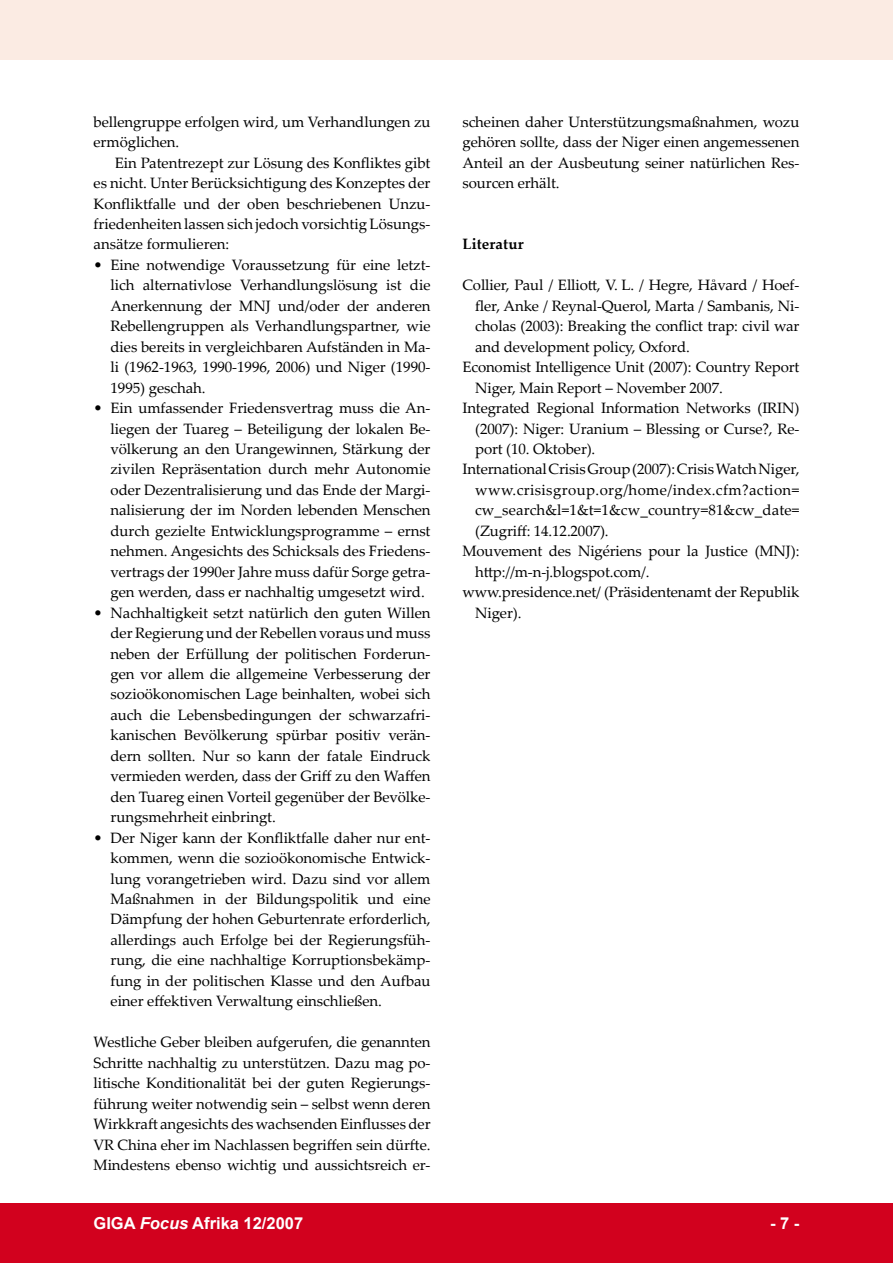
<style>
.page{position:relative;width:893px;height:1263px;background:#fff}
.page>*{position:absolute;margin:0;border:0;box-sizing:border-box;transform-origin:0 0}
.t1{font:700 16.5px "Arial";color:#fff}
.t2{font:15px/20.4px "Palatino Linotype";letter-spacing:-.005em;color:#000;text-align:justify}
.t3{font:15px "Palatino Linotype";letter-spacing:.025em;color:#000}
.t4{font:700 15px "Palatino Linotype";letter-spacing:.01em;color:#000}
.s1{font-style:italic}
</style>
<div class="page">
<div style="left:0;top:1203px;width:893px;height:60px;background:#d2011e"></div>
<div style="left:0;top:0;width:893px;height:60px;background:#fbebe3"></div>
<p class="t2" style="left:94px;top:111px;width:338px">bellengruppe erfolgen wird, um Verhandlungen zu ermöglichen.</p>
<p class="t2" style="left:94px;top:152px;width:338px;text-indent:21px">Ein Patentrezept zur Lösung des Konfliktes gibt es nicht. Unter Berücksichtigung des Konzeptes der Konfliktfalle und der oben beschriebenen Unzu&shy;friedenheiten lassen sich jedoch vorsichtig Lösungs&shy;ansätze formulieren:</p>
<p class="t2" style="left:111px;top:254px;width:322px;text-align:left">Eine notwendige Voraussetzung für eine letzt&shy;lich alternativlose Verhandlungslösung ist die Anerkennung der MNJ und/oder der anderen Rebellengruppen als Verhandlungspartner, wie dies bereits in vergleichbaren Aufständen in Ma&shy;li (1962-1963, 1990-1996, 2006) und Niger (1990- 1995) geschah.<br>Ein umfassender Friedensvertrag muss die An&shy;liegen der Tuareg – Beteiligung der lokalen Be&shy;völkerung an den Urangewinnen, Stärkung der zivilen Repräsentation durch mehr Autonomie oder Dezentralisierung und das Ende der Margi&shy;nalisierung der im Norden lebenden Menschen durch gezielte Entwicklungsprogramme – ernst nehmen. Angesichts des Schicksals des Friedens&shy;vertrags der 1990er Jahre muss dafür Sorge getra&shy;gen werden, dass er nachhaltig umgesetzt wird.<br>Nachhaltigkeit setzt natürlich den guten Willen der Regierung und der Rebellen voraus und muss neben der Erfüllung der politischen Forderun&shy;gen vor allem die allgemeine Verbesserung der sozioökonomischen Lage beinhalten, wobei sich auch die Lebensbedingungen der schwarzafri&shy;kanischen Bevölkerung spürbar positiv verän&shy;dern sollten. Nur so kann der fatale Eindruck vermieden werden, dass der Griff zu den Waffen den Tuareg einen Vorteil gegenüber der Bevölke&shy;rungsmehrheit einbringt.<br>Der Niger kann der Konfliktfalle daher nur ent&shy;kommen, wenn die sozioökonomische Entwick&shy;lung vorangetrieben wird. Dazu sind vor allem Maßnahmen in der Bildungspolitik und eine Dämpfung der hohen Geburtenrate erforderlich, allerdings auch Erfolge bei der Regierungsfüh&shy;rung, die eine nachhaltige Korruptionsbekämp&shy;fung in der politischen Klasse und den Aufbau einer effektiven Verwaltung einschließen.</p>
<p class="t2" style="left:94px;top:1031px;width:339px">Westliche Geber bleiben aufgerufen, die genannten Schritte nachhaltig zu unterstützen. Dazu mag po&shy;litische Konditionalität bei der guten Regierungs&shy;führung weiter notwendig sein – selbst wenn deren Wirkkraft angesichts des wachsenden Einflusses der VR China eher im Nachlassen begriffen sein dürfte.<br>Mindestens ebenso wichtig und aussichtsreich er-</p>
<p class="t2" style="left:94px;top:254px;width:11px">•</p>
<p class="t2" style="left:94px;top:397px;width:11px">•</p>
<p class="t2" style="left:94px;top:602px;width:11px">•</p>
<p class="t2" style="left:94px;top:827px;width:11px">•</p>
<p class="t2" style="left:462px;top:111px;width:338px">scheinen daher Unterstützungsmaßnahmen, wozu gehören sollte, dass der Niger einen angemessenen Anteil an der Ausbeutung seiner natürlichen Res&shy;sourcen erhält.</p>
<p class="t4" style="left:462px;top:234px;width:63px">Literatur</p>
<p class="t2" style="left:462px;top:274px;width:338px">Collier, Paul / Elliott, V. L. / Hegre, Håvard / Hoef-</p>
<p class="t2" style="left:475px;top:295px;width:326px">fler, Anke / Reynal-Querol, Marta / Sambanis, Ni-</p>
<p class="t2" style="left:475px;top:315px;width:326px">cholas (2003): Breaking the conflict trap: civil war</p>
<p class="t2" style="left:475px;top:336px;width:216px">and development policy, Oxford.</p>
<p class="t2" style="left:462px;top:356px;width:338px">Economist Intelligence Unit (2007): Country Report</p>
<p class="t2" style="left:475px;top:377px;width:249px">Niger, Main Report – November 2007.</p>
<p class="t2" style="left:462px;top:397px;width:338px">Integrated Regional Information Networks (IRIN)</p>
<p class="t2" style="left:475px;top:418px;width:326px">(2007): Niger: Uranium – Blessing or Curse?, Re-</p>
<p class="t2" style="left:475px;top:438px;width:122px">port (10. Oktober).</p>
<p class="t2" style="left:462px;top:459px;width:338px">International Crisis Group (2007): Crisis Watch Niger,</p>
<p class="t3" style="left:475px;top:479px;width:326px">www.crisisgroup.org/home/index.cfm?action=</p>
<p class="t2" style="left:475px;top:499px;width:326px">cw_search&amp;l=1&amp;t=1&amp;cw_country=81&amp;cw_date=</p>
<p class="t2" style="left:475px;top:520px;width:135px">(Zugriff: 14.12.2007).</p>
<p class="t2" style="left:462px;top:540px;width:338px">Mouvement des Nigériens pour la Justice (MNJ):</p>
<p class="t2" style="left:475px;top:561px;width:176px">http://m-n-j.blogspot.com/.</p>
<p class="t2" style="left:462px;top:581px;width:338px">www.presidence.net/ (Präsidentenamt der Republik</p>
<p class="t2" style="left:475px;top:602px;width:48px">Niger).</p>
<p class="t1" style="left:94px;top:1212px;width:211px">GIGA <span class="s1">Focus</span> Afrika 12/2007</p>
<p class="t1" style="left:770px;top:1212px;width:31px">- -</p>
</div>
